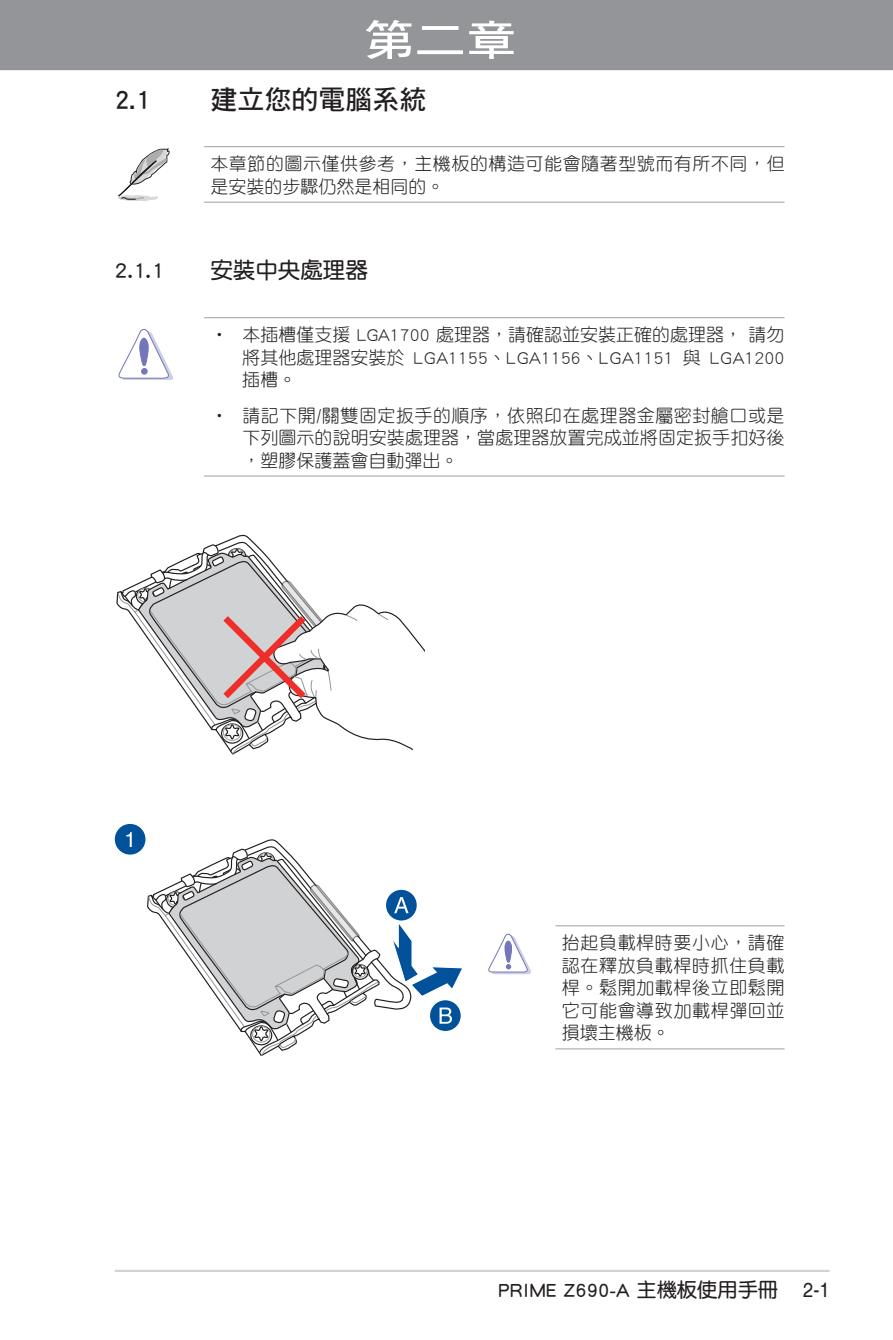
<style>
.page{position:relative;width:893px;height:1340px;background:#fff}
.page>*{position:absolute;margin:0;border:0;box-sizing:border-box;transform-origin:0 0}
.t1{font:42.75px "DF Hei Std W7";color:#fff;scale:1.2 1}
.t2{font:27px "DF Hei Std W7";color:#231f20}
.t3{font:22.5px "DF Yuan Std W7";color:#231f20}
.t4{font:20.25px "DF Yuan Std W7";color:#231f20}
.t5{font:18px/22.5px "DF Yuan Std W3";letter-spacing:.005em;color:#231f20;text-align:justify}
.t6{font:18px/22.5px "DF Yuan Std W3";letter-spacing:.03em;color:#231f20}
.s1{font-family:"Helvetica"}
</style>
<div class="page">
<div style="left:0;top:0;width:893px;height:70px;background:#939598"></div>
<hr style="left:115px;top:1269px;width:714px;height:2px;background:#d1d2d4">
<hr style="left:204px;top:146px;width:580px;height:1px;background:#a8a9ad">
<hr style="left:204px;top:202px;width:580px;height:1px;background:#a8a9ad">
<svg style="left:118px;top:148px;width:52px;height:53px"></svg>
<svg style="left:118px;top:329px;width:54px;height:51px"></svg>
<hr style="left:204px;top:317px;width:580px;height:1px;background:#a8a9ad">
<hr style="left:204px;top:475px;width:580px;height:1px;background:#a8a9ad">
<div style="left:115px;top:824px;width:30px;height:30px;background:#01529a;border-radius:50%"></div>
<svg style="left:126px;top:832px;width:6px;height:15px"></svg>
<svg style="left:147px;top:839px;width:265px;height:171px"></svg>
<svg style="left:148px;top:845px;width:231px;height:211px"></svg>
<svg style="left:386px;top:889px;width:31px;height:31px"></svg>
<svg style="left:390px;top:897px;width:72px;height:100px"></svg>
<div style="left:430px;top:1000px;width:31px;height:30px;background:#01529a;border-radius:50%"></div>
<svg style="left:440px;top:1007px;width:12px;height:16px"></svg>
<svg style="left:117px;top:541px;width:307px;height:213px"></svg>
<hr style="left:555px;top:925px;width:229px;height:1px;background:#a8a9ad">
<hr style="left:555px;top:1048px;width:229px;height:1px;background:#a8a9ad">
<svg style="left:488px;top:933px;width:43px;height:41px"></svg>
<h1 class="t1" style="left:363px;top:17px;width:130px">第二章</h1>
<h2 class="t2" style="left:115px;top:85px;width:37px">2.1</h2>
<h2 class="t2" style="left:210px;top:85px;width:217px">建立您的電腦系統</h2>
<p class="t6" style="left:210px;top:152px;width:576px">本章節的圖示僅供參考，主機板的構造可能會隨著型號而有所不同，但是安裝的步驟仍然是相同的。</p>
<p class="t3" style="left:115px;top:258px;width:50px">2.1.1</p>
<p class="t3" style="left:210px;top:258px;width:159px">安裝中央處理器</p>
<p class="t5" style="left:242px;top:323px;width:544px;text-indent:-32px">• 本插槽僅支援 LGA1700 處理器，請確認並安裝正確的處理器， 請勿將其他處理器安裝於 LGA1155、LGA1156、LGA1151 與 LGA1200插槽。</p>
<p class="t5" style="left:242px;top:403px;width:544px;text-indent:-32px">• 請記下開/關雙固定扳手的順序，依照印在處理器金屬密封艙口或是下列圖示的說明安裝處理器，當處理器放置完成並將固定扳手扣好後，塑膠保護蓋會自動彈出。</p>
<p class="t5" style="left:562px;top:931px;width:224px">抬起負載桿時要小心，請確認在釋放負載桿時抓住負載桿。鬆開加載桿後立即鬆開它可能會導致加載桿彈回並損壞主機板。</p>
<p class="t4" style="left:498px;top:1278px;width:333px">PRIME Z690-A 主機板使用手冊 <span class="s1">2-1</span></p>
</div>
